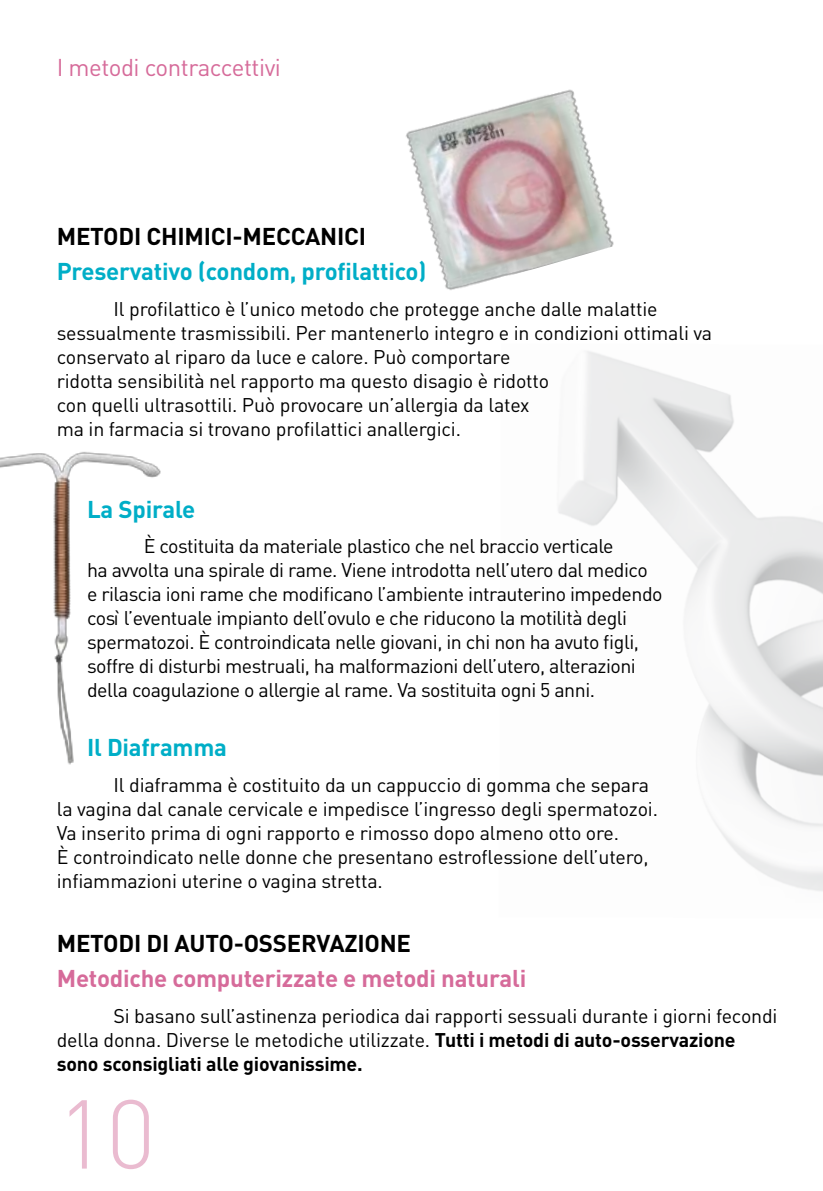
<style>
.page{position:relative;width:823px;height:1191px;background:#fff}
.page>*{position:absolute;margin:0;border:0;box-sizing:border-box;transform-origin:0 0}
.t1{font:300 96px "DIN";color:#eabbd0}
.t2{font:700 24px "DIN";letter-spacing:-.01em;color:#00aec7}
.t3{font:700 24px "DIN";letter-spacing:-.01em;color:#000}
.t4{font:700 24px "DIN";letter-spacing:-.01em;color:#d66b9a}
.t5{font:24px "DIN";letter-spacing:-.02em;color:#d66b9a}
.t6{font:19.6px/24px "DIN";letter-spacing:-.01em;color:#000}
.s1{font-weight:700}
</style>
<div class="page">
<img style="left:558px;top:351px;width:265px;height:541px">
<img style="left:0;top:451px;width:161px;height:314px">
<img style="left:406px;top:89px;width:208px;height:201px">
<p class="t5" style="left:57px;top:53px;width:226px">I metodi contraccettivi</p>
<p class="t3" style="left:57px;top:220px;width:311px">METODI CHIMICI-MECCANICI</p>
<p class="t2" style="left:57px;top:256px;width:371px">Preservativo (condom, profilattico)</p>
<p class="t6" style="left:57px;top:296px;width:656px;text-indent:57px">Il profilattico è l’unico metodo che protegge anche dalle malattie sessualmente trasmissibili. Per mantenerlo integro e in condizioni ottimali va conservato al riparo da luce e calore. Può comportare<br>ridotta sensibilità nel rapporto ma questo disagio è ridotto<br>con quelli ultrasottili. Può provocare un’allergia da latex<br>ma in farmacia si trovano profilattici anallergici.</p>
<p class="t2" style="left:87px;top:493px;width:110px">La Spirale</p>
<p class="t6" style="left:87px;top:533px;width:576px;text-indent:57px">È costituita da materiale plastico che nel braccio verticale<br>ha avvolta una spirale di rame. Viene introdotta nell’utero dal medico e rilascia ioni rame che modificano l’ambiente intrauterino impedendo così l’eventuale impianto dell’ovulo e che riducono la motilità degli spermatozoi. È controindicata nelle giovani, in chi non ha avuto figli, soffre di disturbi mestruali, ha malformazioni dell’utero, alterazioni della coagulazione o allergie al rame. Va sostituita ogni 5 anni.</p>
<p class="t2" style="left:87px;top:732px;width:141px">Il Diaframma</p>
<p class="t6" style="left:57px;top:772px;width:602px;text-indent:57px">Il diaframma è costituito da un cappuccio di gomma che separa la vagina dal canale cervicale e impedisce l’ingresso degli spermatozoi.<br>Va inserito prima di ogni rapporto e rimosso dopo almeno otto ore.<br>È controindicato nelle donne che presentano estroflessione dell’utero, infiammazioni uterine o vagina stretta.</p>
<p class="t3" style="left:57px;top:927px;width:355px">METODI DI AUTO-OSSERVAZIONE</p>
<p class="t4" style="left:57px;top:963px;width:470px">Metodiche computerizzate e metodi naturali</p>
<p class="t6" style="left:57px;top:1003px;width:721px;text-indent:57px">Si basano sull’astinenza periodica dai rapporti sessuali durante i giorni fecondi della donna. Diverse le metodiche utilizzate. <span class="s1">Tutti i metodi di auto-osservazione sono sconsigliati alle giovanissime.</span></p>
<h1 class="t1" style="left:57px;top:1075px;width:100px">10</h1>
</div>
